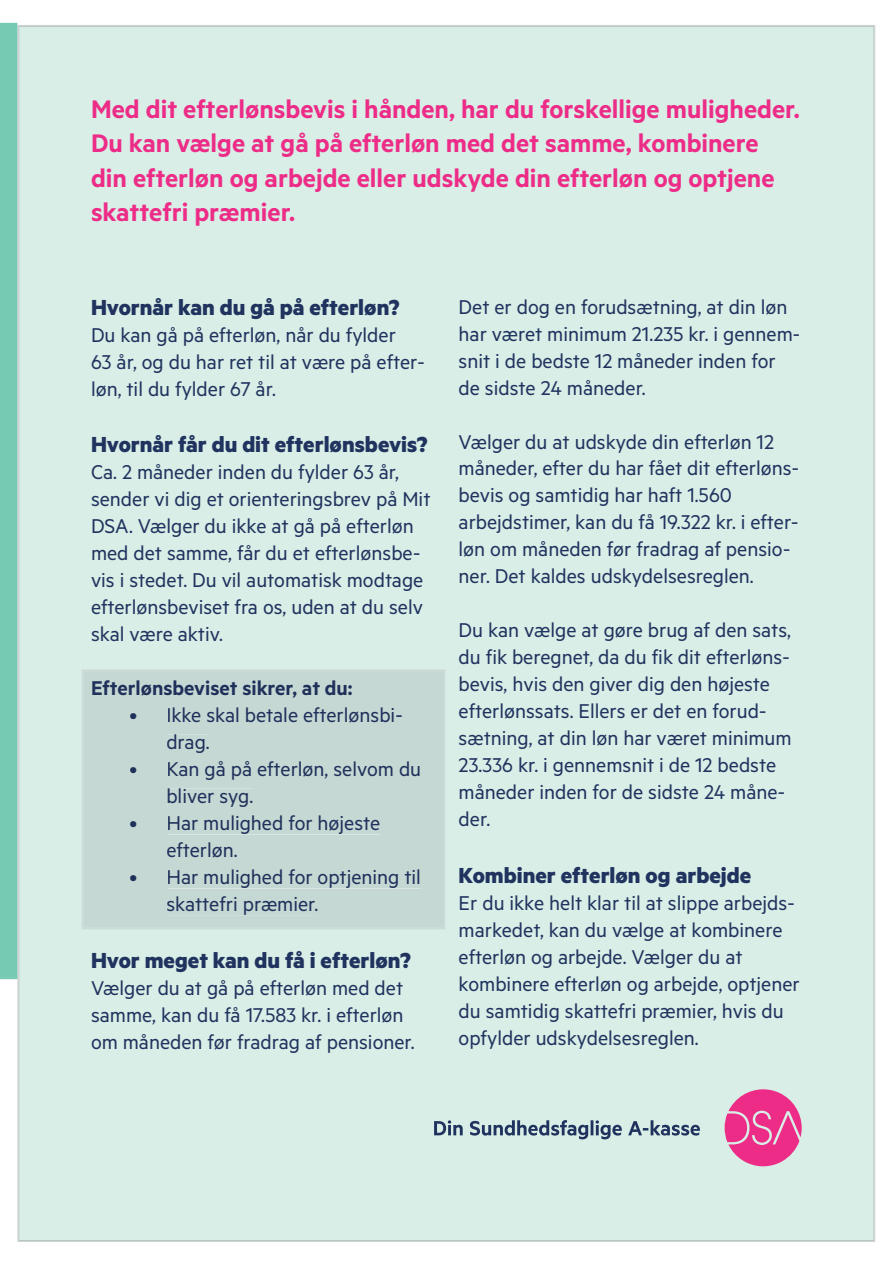
<style>
.page{position:relative;width:893px;height:1263px;background:#fff}
.page>*{position:absolute;margin:0;border:0;box-sizing:border-box;transform-origin:0 0}
.t1{font:600 28.65px/34.3px "Metric";color:#ed2c88}
.t2{font:700 24.6px "Metric";color:#20335f}
.t3{font:22.5px/27px "Metric";color:#20335f}
.t4{font:22.5px/27px "Metric";color:#1f315b}
.t5{font:600 22.5px "Metric";color:#1f315b}
</style>
<div class="page">
<div style="left:18px;top:26px;width:856px;height:1215px;background:#d9eee6"></div>
<div style="left:82px;top:670px;width:363px;height:259px;background:#c6d8d3"></div>
<svg style="left:434px;top:1120px;width:266px;height:19px;background:#9aafb8"></svg>
<svg style="left:725px;top:1089px;width:77px;height:77px;background:#e665a3"></svg>
<div style="left:0;top:23px;width:17px;height:956px;background:#76c9b2"></div>
<p class="t1" style="left:91px;top:94px;width:710px">Med dit efterlønsbevis i hånden, har du forskellige muligheder.<br>Du kan vælge at gå på efterløn med det samme, kombinere din efterløn og arbejde eller udskyde din efterløn og optjene skattefri præmier.</p>
<p class="t2" style="left:91px;top:299px;width:310px">Hvornår kan du gå på efterløn?</p>
<p class="t3" style="left:91px;top:323px;width:335px">Du kan gå på efterløn, når du fylder<br>63 år, og du har ret til at være på efter&shy;løn, til du fylder 67 år.</p>
<p class="t2" style="left:91px;top:436px;width:338px">Hvornår får du dit efterlønsbevis?</p>
<p class="t3" style="left:91px;top:461px;width:341px">Ca. 2 måneder inden du fylder 63 år, sender vi dig et orienteringsbrev på Mit DSA. Vælger du ikke at gå på efterløn med det samme, får du et efterlønsbe&shy;vis i stedet. Du vil automatisk modtage efterlønsbeviset fra os, uden at du selv skal være aktiv.</p>
<p class="t5" style="left:91px;top:681px;width:263px">Efterlønsbeviset sikrer, at du:</p>
<p class="t4" style="left:166px;top:703px;width:238px;text-indent:-37px">• Ikke skal betale efterlønsbi&shy;drag.</p>
<p class="t4" style="left:166px;top:757px;width:256px;text-indent:-37px">• Kan gå på efterløn, selvom du bliver syg.</p>
<p class="t4" style="left:166px;top:811px;width:215px;text-indent:-37px">• Har mulighed for højeste efterløn.</p>
<p class="t4" style="left:166px;top:865px;width:256px;text-indent:-37px">• Har mulighed for optjening til skattefri præmier.</p>
<p class="t2" style="left:91px;top:952px;width:321px">Hvor meget kan du få i efterløn?</p>
<p class="t3" style="left:91px;top:976px;width:325px">Vælger du at gå på efterløn med det samme, kan du få 17.583 kr. i efterløn om måneden før fradrag af pensioner.</p>
<p class="t3" style="left:459px;top:295px;width:343px">Det er dog en forudsætning, at din løn har været minimum 21.235 kr. i gennem&shy;snit i de bedste 12 måneder inden for de sidste 24 måneder.</p>
<p class="t3" style="left:459px;top:430px;width:342px">Vælger du at udskyde din efterløn 12 måneder, efter du har fået dit efterløns&shy;bevis og samtidig har haft 1.560 arbejdstimer, kan du få 19.322 kr. i efter&shy;løn om måneden før fradrag af pensio&shy;ner. Det kaldes udskydelsesreglen.</p>
<p class="t3" style="left:459px;top:618px;width:335px">Du kan vælge at gøre brug af den sats, du fik beregnet, da du fik dit efterløns&shy;bevis, hvis den giver dig den højeste efterlønssats. Ellers er det en forud&shy;sætning, at din løn har været minimum 23.336 kr. i gennemsnit i de 12 bedste måneder inden for de sidste 24 måne&shy;der.</p>
<p class="t2" style="left:459px;top:867px;width:294px">Kombiner efterløn og arbejde</p>
<p class="t3" style="left:459px;top:891px;width:343px">Er du ikke helt klar til at slippe arbejds&shy;markedet, kan du vælge at kombinere efterløn og arbejde. Vælger du at kombinere efterløn og arbejde, optjener du samtidig skattefri præmier, hvis du opfylder udskydelsesreglen.</p>
</div>
